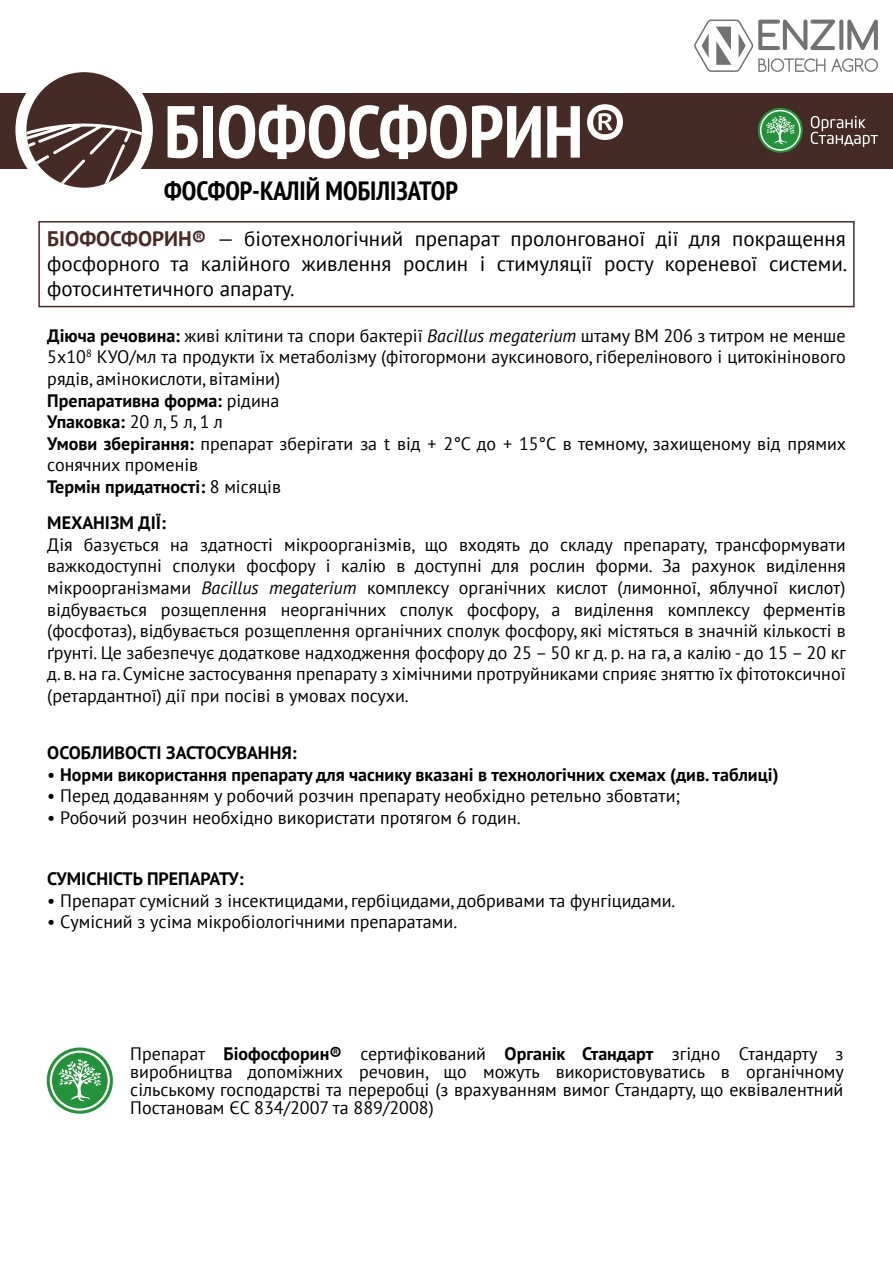
<style>
.page{position:relative;width:893px;height:1263px;background:#fff}
.page>*{position:absolute;margin:0;border:0;box-sizing:border-box;transform-origin:0 0}
.t1{font:700 condensed 73.5px "PT Sans";color:#fff}
.t2{font:700 condensed 26.4px "PT Sans";color:#000}
.t3{font:21px/25.2px "PT Sans";color:#000;text-align:justify}
.t4{font:18px/21.6px "PT Sans";color:#000;text-align:justify}
.t5{font:700 18px "PT Sans";color:#000}
.s1{font-weight:700;color:#452a25}
.s2{font-weight:700}
.s3{font-style:italic}
.s4{font-weight:400}
</style>
<div class="page">
<div style="left:0;top:94px;width:893px;height:75px;background:#452a25"></div>
<svg style="left:38px;top:221px;width:817px;height:86px"></svg>
<svg style="left:15px;top:72px;width:138px;height:116px"></svg>
<svg style="left:694px;top:20px;width:184px;height:52px"></svg>
<svg style="left:811px;top:116px;width:67px;height:31px"></svg>
<svg style="left:758px;top:107px;width:45px;height:46px"></svg>
<svg style="left:46px;top:1047px;width:67px;height:67px"></svg>
<h1 class="t1" style="left:164px;top:83px;width:464px">БІОФОСФОРИН®</h1>
<h2 class="t2" style="left:164px;top:173px;width:295px">ФОСФОР-КАЛІЙ МОБІЛІЗАТОР</h2>
<p class="t3" style="left:47px;top:225px;width:801px"><span class="s1">БІОФОСФОРИН®</span> — біотехнологічний препарат пролонгованої дії для покращення фосфорного та калійного живлення рослин і стимуляції росту кореневої системи. фотосинтетичного апарату.</p>
<p class="t4" style="left:47px;top:324px;width:800px;text-align:left"><span class="s2">Діюча речовина:</span> живі клітини та спори бактерії <span class="s3">Bacillus megaterium</span> штаму ВМ 206 з титром не менше 5х10<sup>8</sup> КУО/мл та продукти їх метаболізму (фітогормони ауксинового, гіберелінового і цитокінінового рядів, амінокислоти, вітаміни)<br><span class="s2">Препаративна форма:</span> рідина<br><span class="s2">Упаковка:</span> 20 л, 5 л, 1 л<br><span class="s2">Умови зберігання:</span> препарат зберігати за t від + 2°С до + 15°С в темному, захищеному від прямих сонячних променів<br><span class="s2">Термін придатності:</span> 8 місяців</p>
<p class="t5" style="left:47px;top:511px;width:120px">МЕХАНІЗМ ДІЇ:</p>
<p class="t4" style="left:47px;top:533px;width:800px">Дія базується на здатності мікроорганізмів, що входять до складу препарату, трансформувати важкодоступні сполуки фосфору і калію в доступні для рослин форми. За рахунок виділення мікроорганізмами <span class="s3">Bacillus megaterium</span> комплексу органічних кислот (лимонної, яблучної кислот) відбувається розщеплення неорганічних сполук фосфору, а виділення комплексу ферментів (фосфотаз), відбувається розщеплення органічних сполук фосфору, які містяться в значній кількості в ґрунті. Це забезпечує додаткове надходження фосфору до 25 – 50 кг д. р. на га, а калію - до 15 – 20 кг д. в. на га. Сумісне застосування препарату з хімічними протруйниками сприяє зняттю їх фітотоксичної (ретардантної) дії при посіві в умовах посухи.</p>
<p class="t5" style="left:47px;top:741px;width:251px">ОСОБЛИВОСТІ ЗАСТОСУВАННЯ:</p>
<p class="t5" style="left:47px;top:762px;width:733px"><span class="s4">•</span> Норми використання препарату для часнику вказані в технологічних схемах (див. таблиці)</p>
<p class="t4" style="left:47px;top:785px;width:634px">• Перед додаванням у робочий розчин препарату необхідно ретельно збовтати;</p>
<p class="t4" style="left:47px;top:806px;width:475px">• Робочий розчин необхідно використати протягом 6 годин.</p>
<p class="t5" style="left:47px;top:867px;width:198px">СУМІСНІСТЬ ПРЕПАРАТУ:</p>
<p class="t4" style="left:47px;top:889px;width:630px">• Препарат сумісний з інсектицидами, гербіцидами, добривами та фунгіцидами.</p>
<p class="t4" style="left:47px;top:911px;width:411px">• Сумісний з усіма мікробіологічними препаратами.</p>
<p class="t4" style="left:130px;top:1044px;width:715px;line-height:18px">Препарат <span class="s2">Біофосфорин®</span> сертифікований <span class="s2">Органік Стандарт</span> згідно Стандарту з виробництва допоміжних речовин, що можуть використовуватись в органічному сільському господарстві та переробці (з врахуванням вимог Стандарту, що еквівалентний Постановам ЄС 834/2007 та 889/2008)</p>
</div>
